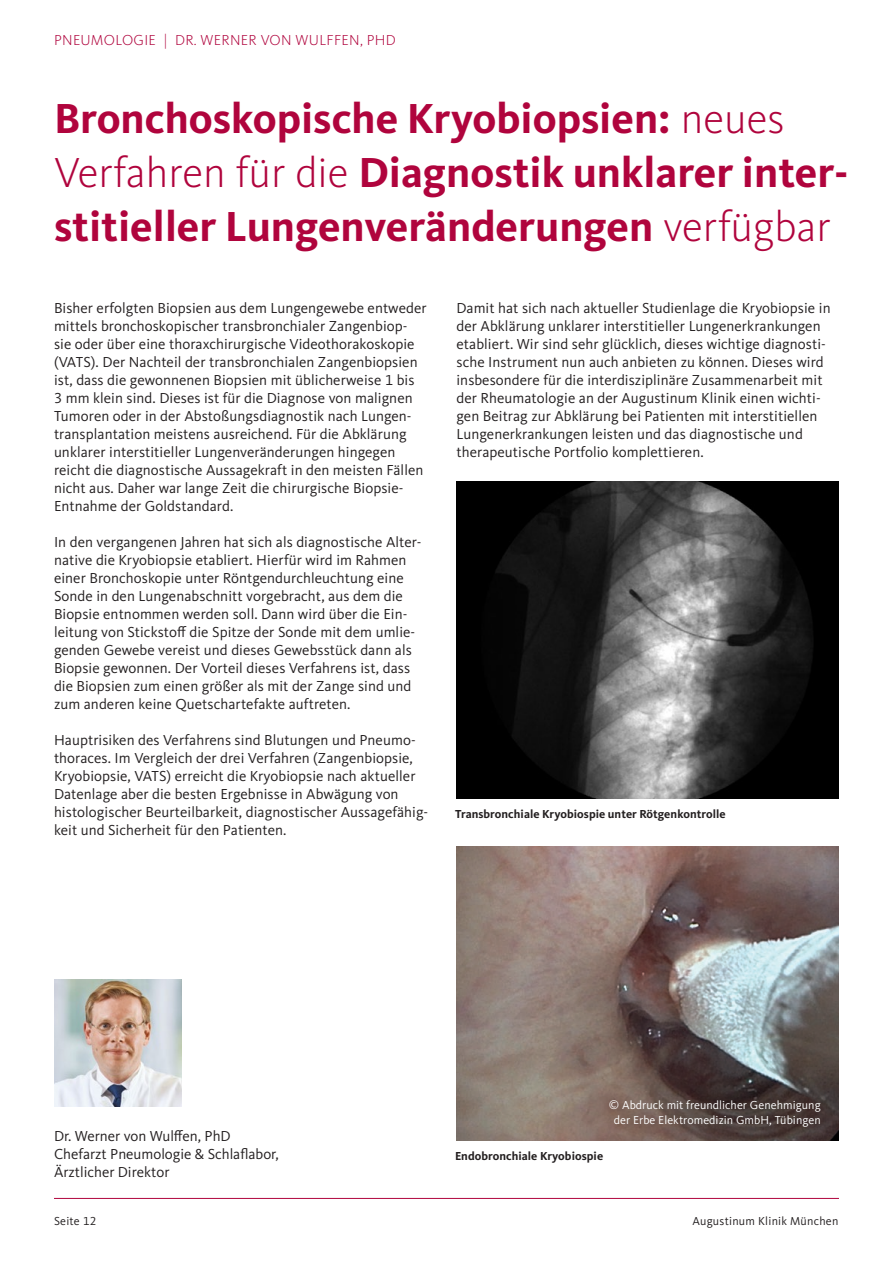
<style>
.page{position:relative;width:893px;height:1263px;background:#fff}
.page>*{position:absolute;margin:0;border:0;box-sizing:border-box;transform-origin:0 0}
.t1{font:700 43.5px/54px "Kievit Pro";color:#b0043d}
.t2{font:15px/18px "Kievit Pro";letter-spacing:.005em;color:#231f20}
.t3{font:300 15px "Kievit Pro";letter-spacing:.02em;color:#b0043d}
.t4{font:700 12px "Kievit Pro";letter-spacing:.005em;color:#231f20}
.t5{font:12px/15px "Kievit Pro";letter-spacing:.005em;color:#fff;text-align:center}
.t6{font:12px "Kievit Pro";letter-spacing:.02em;color:#231f20}
.s1{font-weight:300}
</style>
<div class="page">
<hr style="left:54px;top:1198px;width:785px;height:1px;background:#b0043d">
<img style="left:456px;top:481px;width:383px;height:318px">
<img style="left:456px;top:847px;width:383px;height:293px">
<img style="left:54px;top:979px;width:128px;height:128px">
<p class="t3" style="left:54px;top:31px;width:343px">PNEUMOLOGIE | DR. WERNER VON WULFFEN, PHD</p>
<h1 class="t1" style="left:54px;top:91px;width:796px">Bronchoskopische Kryobiopsien: <span class="s1">neues<br>Verfahren für die</span> Diagnostik unklarer inter&shy;stitieller Lungenveränderungen <span class="s1">verfügbar</span></h1>
<p class="t2" style="left:54px;top:298px;width:374px">Bisher erfolgten Biopsien aus dem Lungengewebe entweder mittels bronchoskopischer transbronchialer Zangenbiop&shy;sie oder über eine thoraxchirurgische Videothorakoskopie (VATS). Der Nachteil der transbronchialen Zangenbiopsien ist, dass die gewonnenen Biopsien mit üblicherweise 1 bis<br>3 mm klein sind. Dieses ist für die Diagnose von malignen Tumoren oder in der Abstoßungsdiagnostik nach Lungen&shy;transplantation meistens ausreichend. Für die Abklärung unklarer interstitieller Lungenveränderungen hingegen reicht die diagnostische Aussagekraft in den meisten Fällen nicht aus. Daher war lange Zeit die chirurgische Biopsie-Entnahme der Goldstandard.</p>
<p class="t2" style="left:54px;top:532px;width:367px">In den vergangenen Jahren hat sich als diagnostische Alter&shy;native die Kryobiopsie etabliert. Hierfür wird im Rahmen einer Bronchoskopie unter Röntgendurchleuchtung eine Sonde in den Lungenabschnitt vorgebracht, aus dem die Biopsie entnommen werden soll. Dann wird über die Ein&shy;leitung von Stickstoff die Spitze der Sonde mit dem umlie&shy;genden Gewebe vereist und dieses Gewebsstück dann als Biopsie gewonnen. Der Vorteil dieses Verfahrens ist, dass die Biopsien zum einen größer als mit der Zange sind und zum anderen keine Quetschartefakte auftreten.</p>
<p class="t2" style="left:54px;top:730px;width:376px">Hauptrisiken des Verfahrens sind Blutungen und Pneumo&shy;thoraces. Im Vergleich der drei Verfahren (Zangenbiopsie, Kryobiopsie, VATS) erreicht die Kryobiopsie nach aktueller Datenlage aber die besten Ergebnisse in Abwägung von histologischer Beurteilbarkeit, diagnostischer Aussagefähig&shy;keit und Sicherheit für den Patienten.</p>
<p class="t2" style="left:456px;top:298px;width:376px">Damit hat sich nach aktueller Studienlage die Kryobiopsie in der Abklärung unklarer interstitieller Lungenerkrankungen etabliert. Wir sind sehr glücklich, dieses wichtige diagnosti&shy;sche Instrument nun auch anbieten zu können. Dieses wird insbesondere für die interdisziplinäre Zusammenarbeit mit der Rheumatologie an der Augustinum Klinik einen wichti&shy;gen Beitrag zur Abklärung bei Patienten mit interstitiellen Lungenerkrankungen leisten und das diagnostische und therapeutische Portfolio komplettieren.</p>
<p class="t4" style="left:455px;top:807px;width:272px">Transbronchiale Kryobiospie unter Rötgenkontrolle</p>
<p class="t2" style="left:54px;top:1126px;width:226px">Dr. Werner von Wulffen, PhD<br>Chefarzt Pneumologie &amp; Schlaflabor,<br>Ärztlicher Direktor</p>
<p class="t5" style="left:609px;top:1098px;width:213px">© Abdruck mit freundlicher Genehmigung der Erbe Elektromedizin GmbH, Tübingen</p>
<p class="t4" style="left:455px;top:1149px;width:150px">Endobronchiale Kryobiospie</p>
<p class="t6" style="left:54px;top:1214px;width:44px">Seite 12</p>
<p class="t6" style="left:693px;top:1214px;width:147px">Augustinum Klinik München</p>
</div>
